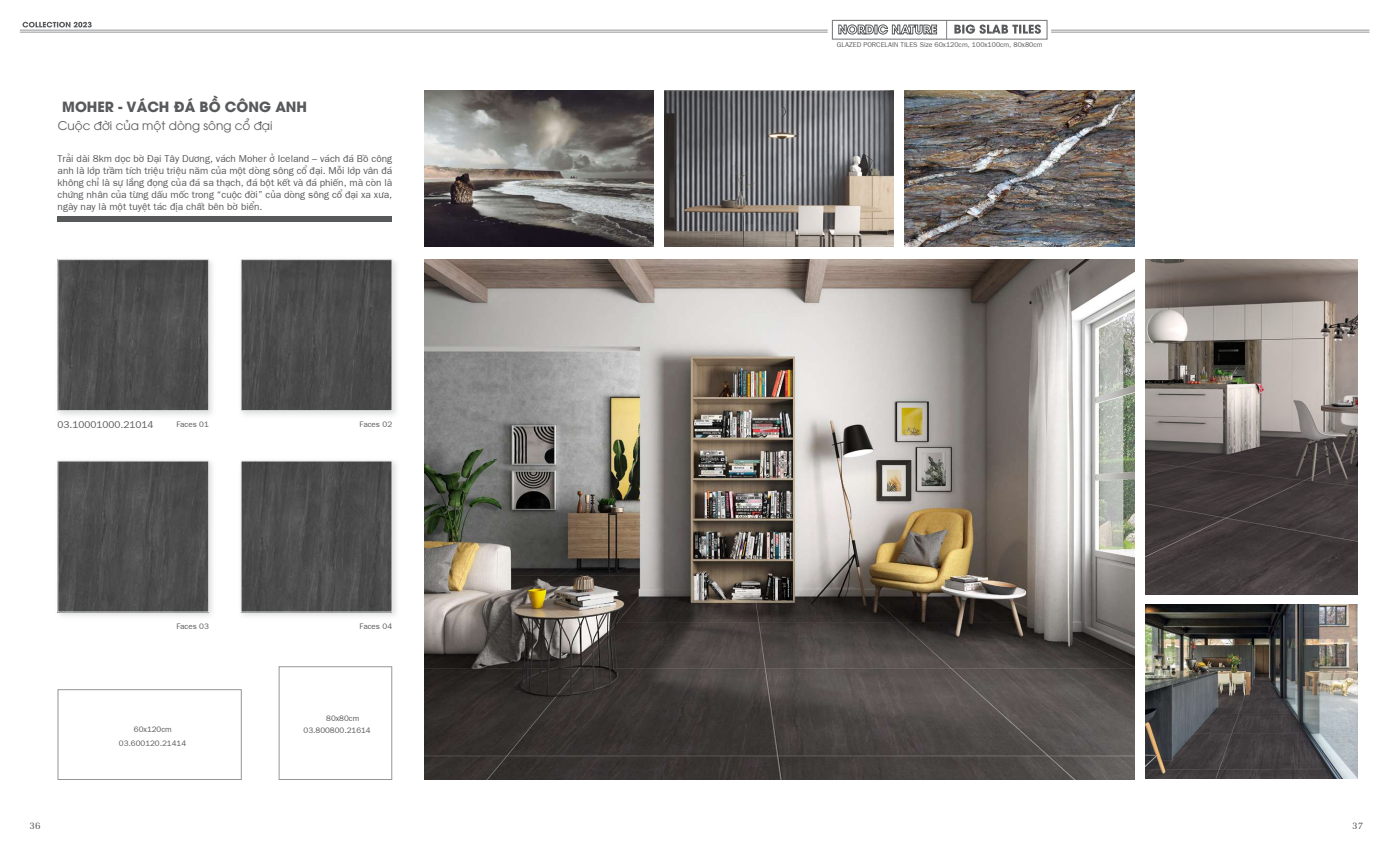
<style>
.page{position:relative;width:1389px;height:851px;background:#fff}
.page>*{position:absolute;margin:0;border:0;box-sizing:border-box;transform-origin:0 0}
.t1{font:700 14px "UTM Avo";color:#58595b}
.t2{font:12px "UTM Avo";color:#58595b}
.t3{font:10px/12px "SFU Franklin Gothic";color:#58595b;text-align:justify}
.t4{font:10px "SFU Melior";color:#58595b}
.t5{font:8px/14.3px "SFU Franklin Gothic";color:#58595b;text-align:center}
.t6{font:7px "SFU Franklin Gothic";color:#58595b}
</style>
<div class="page">
<img style="left:424px;top:259px;width:710px;height:520px">
<img style="left:1145px;top:259px;width:213px;height:335px">
<div style="left:54px;top:256px;width:162px;height:162px;background:#d1d3d4;opacity:.75"></div>
<img style="left:60px;top:261px;width:147px;height:147px">
<div style="left:58px;top:259px;width:151px;height:151px;border:1px solid #e6e7e8"></div>
<div style="left:238px;top:256px;width:162px;height:162px;background:#d1d3d4;opacity:.75"></div>
<img style="left:243px;top:261px;width:147px;height:147px">
<div style="left:54px;top:457px;width:162px;height:162px;background:#d1d3d4;opacity:.75"></div>
<img style="left:60px;top:463px;width:147px;height:147px">
<div style="left:238px;top:457px;width:162px;height:162px;background:#d1d3d4;opacity:.75"></div>
<img style="left:243px;top:463px;width:147px;height:147px">
<div style="left:58px;top:216px;width:334px;height:5px;background:#58595b"></div>
<div style="left:58px;top:689px;width:184px;height:90px;border:1px solid #939598"></div>
<div style="left:279px;top:666px;width:113px;height:113px;border:1px solid #939598"></div>
<img style="left:1145px;top:604px;width:213px;height:174px">
<img style="left:424px;top:90px;width:230px;height:157px">
<img style="left:664px;top:90px;width:230px;height:157px">
<img style="left:905px;top:90px;width:229px;height:157px">
<svg style="left:23px;top:22px;width:69px;height:5px"></svg>
<hr style="left:20px;top:30px;width:808px;height:1px;background:#939598">
<hr style="left:20px;top:32px;width:808px;height:1px;background:#939598">
<hr style="left:1051px;top:30px;width:319px;height:1px;background:#939598">
<hr style="left:1051px;top:32px;width:319px;height:1px;background:#939598">
<div style="left:832px;top:20px;width:216px;height:20px;background:#fff;border:1px solid #808285"></div>
<svg style="left:946px;top:20px;width:1px;height:20px"></svg>
<svg style="left:954px;top:25px;width:87px;height:9px"></svg>
<svg style="left:838px;top:24px;width:99px;height:11px"></svg>
<h1 class="t1" style="left:62px;top:95px;width:246px">MOHER - VÁCH ĐÁ BỒ CÔNG ANH</h1>
<p class="t2" style="left:58px;top:116px;width:216px">Cuộc đời của một dòng sông cổ đại</p>
<p class="t3" style="left:58px;top:151px;width:336px">Trải dài 8km dọc bờ Đại Tây Dương, vách Moher ở Iceland – vách đá Bồ công anh là lớp trầm tích triệu triệu năm của một dòng sông cổ đại. Mỗi lớp vân đá không chỉ là sự lắng đọng của đá sa thạch, đá bột kết và đá phiến, mà còn là chứng nhân của từng dấu mốc trong “cuộc đời” của dòng sông cổ đại xa xưa, ngày nay là một tuyệt tác địa chất bên bờ biển.</p>
<p class="t3" style="left:58px;top:417px;width:97px">03.10001000.21014</p>
<p class="t5" style="left:176px;top:416px;width:34px">Faces 01</p>
<p class="t5" style="left:360px;top:416px;width:34px">Faces 02</p>
<p class="t5" style="left:176px;top:617px;width:34px">Faces 03</p>
<p class="t5" style="left:360px;top:617px;width:34px">Faces 04</p>
<p class="t5" style="left:326px;top:709px;width:35px">80x80cm</p>
<p class="t5" style="left:119px;top:721px;width:69px">60x120cm<br>03.600120.21414</p>
<p class="t5" style="left:304px;top:722px;width:69px">03.800800.21614</p>
<p class="t6" style="left:837px;top:39px;width:207px">GLAZED PORCELAIN TILES Size 60x120cm, 100x100cm, 80x80cm</p>
<p class="t4" style="left:30px;top:817px;width:13px">36</p>
<p class="t4" style="left:1352px;top:817px;width:13px">37</p>
</div>
